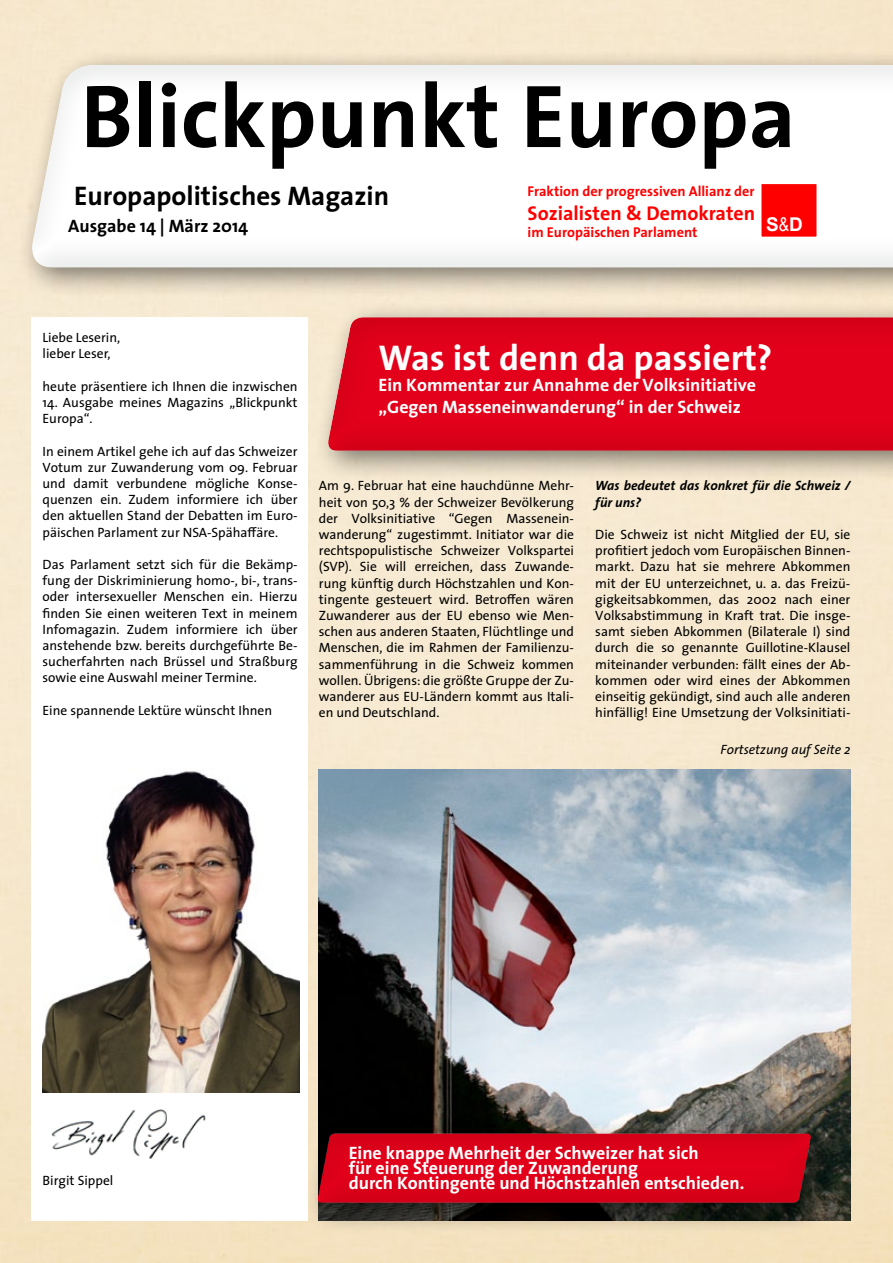
<style>
.page{position:relative;width:893px;height:1263px;background:#fff}
.page>*{position:absolute;margin:0;border:0;box-sizing:border-box;transform-origin:0 0}
.t1{font:90px "The Sans 7 Bold Plain";color:#000}
.t2{font:36px "The Sans 7 Bold Plain";color:#fff}
.t3{font:27px "The Sans 7 Bold Plain";color:#000}
.t4{font:19.95px "The Sans 7 Bold Plain";color:#f00}
.t5{font:700 19.05px "Arial";color:#fff}
.t6{font:18px/15px "The Sans 7 Bold Plain";color:#fff}
.t7{font:18px "The Sans 7 Bold Plain";color:#000}
.t8{font:14.25px "The Sans 7 Bold Plain";color:#f00}
.t9{font:13.5px/16.2px "The Sans 5";color:#000;text-align:justify}
.t10{font:italic 700 13.5px/16.2px "The Sans 7";color:#000}
.t11{font:italic 13.5px "The Sans 5";color:#000}
.s1{font-family:"Arial Narrow";font-weight:400}
</style>
<div class="page">
<img style="left:0;top:0;width:893px;height:1263px">
<img style="left:32px;top:317px;width:276px;height:903px">
<div style="left:310px;top:299px;width:583px;height:181px;background:#000;opacity:.5"></div>
<svg style="left:326px;top:309px;width:567px;height:142px;background:#df1227"></svg>
<img style="left:43px;top:752px;width:256px;height:340px">
<img style="left:49px;top:1109px;width:159px;height:49px">
<div style="left:14px;top:47px;width:879px;height:251px;background:#000;opacity:.5"></div>
<svg style="left:26px;top:64px;width:867px;height:204px"></svg>
<div style="left:760px;top:183px;width:58px;height:55px;background:#f00;border:2px solid #fff"></div>
<img style="left:319px;top:770px;width:531px;height:450px">
<div style="left:300px;top:1116px;width:538px;height:117px;background:#000;opacity:.5"></div>
<svg style="left:316px;top:1132px;width:497px;height:72px;background:#ce031a"></svg>
<h1 class="t1" style="left:81px;top:41px;width:717px">Blickpunkt Europa</h1>
<h3 class="t3" style="left:74px;top:173px;width:317px">Europapolitisches Magazin</h3>
<h3 class="t7" style="left:68px;top:210px;width:181px">Ausgabe 14 | März 2014</h3>
<p class="t8" style="left:528px;top:179px;width:229px">Fraktion der progressiven Allianz der</p>
<h3 class="t4" style="left:528px;top:196px;width:229px">Sozialisten &amp; Demokraten</h3>
<p class="t8" style="left:528px;top:220px;width:171px">im Europäischen Parlament</p>
<h3 class="t5" style="left:766px;top:212px;width:38px">S<span class="s1">&amp;</span>D</h3>
<p class="t9" style="left:43px;top:329px;width:79px">Liebe Leserin, lieber Leser,</p>
<p class="t9" style="left:43px;top:378px;width:257px">heute präsentiere ich Ihnen die inzwischen</p>
<p class="t9" style="left:43px;top:394px;width:256px">14. Ausgabe meines Magazins „Blickpunkt<br>Europa“.</p>
<p class="t9" style="left:43px;top:442px;width:257px">In einem Artikel gehe ich auf das Schweizer Votum zur Zuwanderung vom 09. Februar und damit verbundene mögliche Konse&shy;quenzen ein. Zudem informiere ich über den aktuellen Stand der Debatten im Euro&shy;päischen Parlament zur NSA-Spähaffäre.</p>
<p class="t9" style="left:43px;top:556px;width:257px">Das Parlament setzt sich für die Bekämp&shy;fung der Diskriminierung homo-, bi-, trans&shy;oder intersexueller Menschen ein. Hierzu finden Sie einen weiteren Text in meinem Infomagazin. Zudem informiere ich über anstehende bzw. bereits durchgeführte Be&shy;sucherfahrten nach Brüssel und Straßburg sowie eine Auswahl meiner Termine.</p>
<p class="t9" style="left:43px;top:702px;width:231px">Eine spannende Lektüre wünscht Ihnen</p>
<h2 class="t2" style="left:378px;top:327px;width:395px">Was ist denn da passiert?</h2>
<h3 class="t6" style="left:378px;top:374px;width:379px;line-height:21.6px">Ein Kommentar zur Annahme der Volksinitiative „Gegen Masseneinwanderung“ in der Schweiz</h3>
<p class="t9" style="left:319px;top:477px;width:257px">Am 9. Februar hat eine hauchdünne Mehr&shy;heit von 50,3 % der Schweizer Bevölkerung der Volksinitiative “Gegen Massenein&shy;wanderung“ zugestimmt. Initiator war die rechtspopulistische Schweizer Volkspartei (SVP). Sie will erreichen, dass Zuwande&shy;rung künftig durch Höchstzahlen und Kon&shy;tingente gesteuert wird. Betroffen wären Zuwanderer aus der EU ebenso wie Men&shy;schen aus anderen Staaten, Flüchtlinge und Menschen, die im Rahmen der Familienzu&shy;sammenführung in die Schweiz kommen wollen. Übrigens: die größte Gruppe der Zu&shy;wanderer aus EU-Ländern kommt aus Itali&shy;en und Deutschland.</p>
<p class="t10" style="left:595px;top:477px;width:257px">Was bedeutet das konkret für die Schweiz / für uns?</p>
<p class="t9" style="left:595px;top:526px;width:257px">Die Schweiz ist nicht Mitglied der EU, sie profitiert jedoch vom Europäischen Binnen&shy;markt. Dazu hat sie mehrere Abkommen mit der EU unterzeichnet, u. a. das Freizü&shy;gigkeitsabkommen, das 2002 nach einer Volksabstimmung in Kraft trat. Die insge&shy;samt sieben Abkommen (Bilaterale I) sind durch die so genannte Guillotine-Klausel miteinander verbunden: fällt eines der Ab&shy;kommen oder wird eines der Abkommen einseitig gekündigt, sind auch alle anderen hinfällig! Eine Umsetzung der Volksinitiati-</p>
<p class="t11" style="left:721px;top:738px;width:131px">Fortsetzung auf Seite 2</p>
<p class="t9" style="left:43px;top:1171px;width:72px">Birgit Sippel</p>
<h3 class="t6" style="left:349px;top:1145px;width:397px">Eine knappe Mehrheit der Schweizer hat sich<br>für eine Steuerung der Zuwanderung<br>durch Kontingente und Höchstzahlen entschieden.</h3>
</div>
